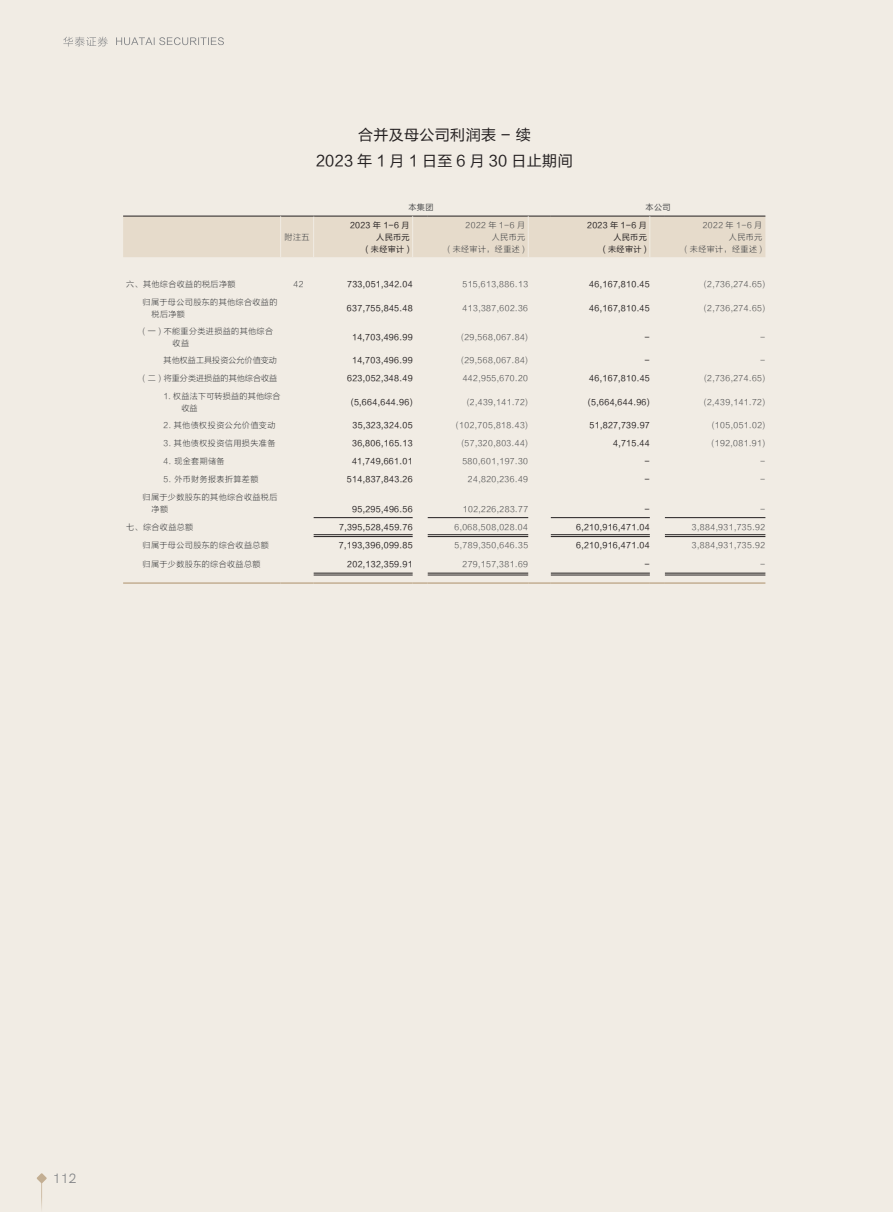
<style>
.page{position:relative;width:893px;height:1212px;background:#f1ece4}
.page>*{position:absolute;margin:0;border:0;box-sizing:border-box;transform-origin:0 0}
.t1{font:15px/25.5px "FZLTHJW GB1 0";letter-spacing:.025em;color:#231f20;text-align:center}
.t2{font:13.5px "HK Grotesk";color:#808285}
.t3{font:8.1px/12px "FZLTXHK";letter-spacing:.045em;color:#4b4c4d}
.t4{font:8.1px/12px "FZLTHJW GB1 0";letter-spacing:.045em;color:#231f20;text-align:right}
.t5{font:8.1px "FZLTXHK";letter-spacing:.005em;color:#4b4c4d}
.t6{font:8.1px/12px "FZLTXHK";letter-spacing:.02em;color:#4b4c4d}
.t7{font:8.1px "FZLTXHK";color:#4b4c4d}
.t8{font:8.1px "FZLTHJW GB1 0";letter-spacing:.045em;color:#4b4c4d}
</style>
<div class="page">
<svg style="left:63px;top:37px;width:45px;height:10px"></svg>
<svg style="left:116px;top:37px;width:108px;height:8px"></svg>
<svg style="left:37px;top:1173px;width:10px;height:10px"></svg>
<svg style="left:41px;top:1182px;width:1px;height:28px"></svg>
<div style="left:123px;top:216px;width:642px;height:41px;background:#e6dbcb"></div>
<hr style="left:551px;top:216px;width:99px;height:1px;background:#231f20">
<hr style="left:313px;top:216px;width:1px;height:41px;background:#f1ece4">
<hr style="left:412px;top:216px;width:1px;height:41px;background:#f1ece4">
<hr style="left:528px;top:216px;width:1px;height:41px;background:#f1ece4">
<hr style="left:649px;top:216px;width:1px;height:41px;background:#f1ece4">
<hr style="left:123px;top:216px;width:158px;height:1px;background:#231f20">
<hr style="left:281px;top:216px;width:33px;height:1px;background:#231f20">
<hr style="left:123px;top:582px;width:158px;height:2px;background:#c3ae92">
<hr style="left:281px;top:582px;width:33px;height:2px;background:#c3ae92">
<hr style="left:314px;top:582px;width:99px;height:2px;background:#c3ae92">
<svg style="left:413px;top:582px;width:15px;height:2px"></svg>
<hr style="left:428px;top:582px;width:100px;height:2px;background:#c3ae92">
<hr style="left:528px;top:582px;width:23px;height:2px;background:#c3ae92">
<hr style="left:551px;top:582px;width:99px;height:2px;background:#c3ae92">
<svg style="left:650px;top:582px;width:15px;height:2px"></svg>
<hr style="left:665px;top:582px;width:100px;height:2px;background:#c3ae92">
<hr style="left:280px;top:216px;width:1px;height:41px;background:#f1ece4">
<hr style="left:314px;top:534px;width:99px;height:1px;background:#231f20">
<hr style="left:314px;top:536px;width:99px;height:1px;background:#231f20">
<hr style="left:428px;top:534px;width:100px;height:1px;background:#231f20">
<hr style="left:428px;top:536px;width:100px;height:1px;background:#231f20">
<hr style="left:551px;top:534px;width:99px;height:1px;background:#231f20">
<hr style="left:551px;top:536px;width:99px;height:1px;background:#231f20">
<hr style="left:665px;top:534px;width:100px;height:1px;background:#231f20">
<hr style="left:665px;top:536px;width:100px;height:1px;background:#231f20">
<hr style="left:314px;top:517px;width:99px;height:1px;background:#231f20">
<hr style="left:428px;top:517px;width:100px;height:1px;background:#231f20">
<hr style="left:551px;top:517px;width:99px;height:1px;background:#231f20">
<hr style="left:665px;top:517px;width:100px;height:1px;background:#231f20">
<hr style="left:314px;top:573px;width:99px;height:1px;background:#231f20">
<hr style="left:314px;top:575px;width:99px;height:1px;background:#231f20">
<hr style="left:428px;top:573px;width:100px;height:1px;background:#231f20">
<hr style="left:428px;top:575px;width:100px;height:1px;background:#231f20">
<hr style="left:551px;top:573px;width:99px;height:1px;background:#231f20">
<hr style="left:551px;top:575px;width:99px;height:1px;background:#231f20">
<hr style="left:665px;top:573px;width:100px;height:1px;background:#231f20">
<hr style="left:665px;top:575px;width:100px;height:1px;background:#231f20">
<h1 class="t1" style="left:316px;top:123px;width:258px">合并及母公司利润表 - 续<br>2023年1月1日至6月30日止期间</h1>
<p class="t8" style="left:408px;top:203px;width:26px">本集团</p>
<p class="t8" style="left:646px;top:203px;width:26px">本公司</p>
<p class="t3" style="left:285px;top:231px;width:26px">附注五</p>
<p class="t4" style="left:350px;top:219px;width:61px">2023 年 1-6 月人民币元<br>( 未经审计 )</p>
<p class="t3" style="left:447px;top:219px;width:79px;text-align:right">2022 年 1-6 月<br>人民币元<br>( 未经审计，经重述 )</p>
<p class="t4" style="left:587px;top:219px;width:61px">2023 年 1-6 月人民币元<br>( 未经审计 )</p>
<p class="t3" style="left:685px;top:219px;width:79px;text-align:right">2022 年 1-6 月<br>人民币元<br>( 未经审计，经重述 )</p>
<p class="t3" style="left:126px;top:278px;width:111px">六、其他综合收益的税后净额</p>
<p class="t3" style="left:294px;top:278px;width:12px">42</p>
<p class="t4" style="left:347px;top:278px;width:67px">733,051,342.04</p>
<p class="t3" style="left:462px;top:278px;width:67px">515,613,886.13</p>
<p class="t4" style="left:589px;top:278px;width:62px">46,167,810.45</p>
<p class="t3" style="left:704px;top:278px;width:63px">(2,736,274.65)</p>
<p class="t3" style="left:152px;top:296px;width:127px;text-indent:-9px">归属于母公司股东的其他综合收益的税后净额</p>
<p class="t4" style="left:347px;top:302px;width:67px">637,755,845.48</p>
<p class="t3" style="left:463px;top:302px;width:67px">413,387,602.36</p>
<p class="t4" style="left:589px;top:302px;width:62px">46,167,810.45</p>
<p class="t3" style="left:704px;top:302px;width:63px">(2,736,274.65)</p>
<p class="t3" style="left:173px;top:325px;width:102px;text-indent:-30px">( 一 ) 不能重分类进损益的其他综合收益</p>
<p class="t4" style="left:352px;top:331px;width:62px">14,703,496.99</p>
<p class="t3" style="left:461px;top:331px;width:68px">(29,568,067.84)</p>
<p class="t4" style="left:645px;top:331px;width:7px">-</p>
<p class="t3" style="left:760px;top:331px;width:7px">-</p>
<p class="t7" style="left:164px;top:356px;width:115px">其他权益工具投资公允价值变动</p>
<p class="t4" style="left:352px;top:355px;width:62px">14,703,496.99</p>
<p class="t3" style="left:461px;top:355px;width:68px">(29,568,067.84)</p>
<p class="t4" style="left:645px;top:355px;width:7px">-</p>
<p class="t3" style="left:760px;top:355px;width:7px">-</p>
<p class="t5" style="left:143px;top:374px;width:136px">( 二 ) 将重分类进损益的其他综合收益</p>
<p class="t4" style="left:347px;top:373px;width:67px">623,052,348.49</p>
<p class="t3" style="left:463px;top:373px;width:67px">442,955,670.20</p>
<p class="t4" style="left:589px;top:373px;width:62px">46,167,810.45</p>
<p class="t3" style="left:704px;top:373px;width:63px">(2,736,274.65)</p>
<p class="t6" style="left:182px;top:390px;width:101px;text-indent:-18px">1. 权益法下可转损益的其他综合收益</p>
<p class="t4" style="left:351px;top:396px;width:63px">(5,664,644.96)</p>
<p class="t3" style="left:467px;top:396px;width:63px">(2,439,141.72)</p>
<p class="t4" style="left:588px;top:396px;width:63px">(5,664,644.96)</p>
<p class="t3" style="left:704px;top:396px;width:63px">(2,439,141.72)</p>
<p class="t3" style="left:164px;top:420px;width:113px">2. 其他债权投资公允价值变动</p>
<p class="t4" style="left:353px;top:420px;width:62px">35,323,324.05</p>
<p class="t3" style="left:456px;top:420px;width:74px">(102,705,818.43)</p>
<p class="t4" style="left:590px;top:420px;width:62px">51,827,739.97</p>
<p class="t3" style="left:712px;top:420px;width:55px">(105,051.02)</p>
<p class="t3" style="left:164px;top:438px;width:113px">3. 其他债权投资信用损失准备</p>
<p class="t4" style="left:352px;top:438px;width:62px">36,806,165.13</p>
<p class="t3" style="left:461px;top:438px;width:68px">(57,320,803.44)</p>
<p class="t4" style="left:613px;top:438px;width:38px">4,715.44</p>
<p class="t3" style="left:711px;top:438px;width:55px">(192,081.91)</p>
<p class="t3" style="left:164px;top:456px;width:63px">4. 现金套期储备</p>
<p class="t4" style="left:352px;top:456px;width:62px">41,749,661.01</p>
<p class="t3" style="left:462px;top:456px;width:67px">580,601,197.30</p>
<p class="t4" style="left:645px;top:456px;width:7px">-</p>
<p class="t3" style="left:760px;top:456px;width:7px">-</p>
<p class="t3" style="left:164px;top:474px;width:96px">5. 外币财务报表折算差额</p>
<p class="t4" style="left:347px;top:474px;width:67px">514,837,843.26</p>
<p class="t3" style="left:468px;top:474px;width:62px">24,820,236.49</p>
<p class="t4" style="left:644px;top:474px;width:7px">-</p>
<p class="t3" style="left:760px;top:474px;width:7px">-</p>
<p class="t3" style="left:152px;top:491px;width:127px;text-indent:-9px">归属于少数股东的其他综合收益税后净额</p>
<p class="t4" style="left:352px;top:503px;width:62px">95,295,496.56</p>
<p class="t3" style="left:463px;top:503px;width:67px">102,226,283.77</p>
<p class="t4" style="left:645px;top:503px;width:7px">-</p>
<p class="t3" style="left:760px;top:503px;width:7px">-</p>
<p class="t3" style="left:126px;top:521px;width:69px">七、综合收益总额</p>
<p class="t4" style="left:339px;top:521px;width:75px">7,395,528,459.76</p>
<p class="t3" style="left:454px;top:521px;width:75px">6,068,508,028.04</p>
<p class="t4" style="left:576px;top:521px;width:75px">6,210,916,471.04</p>
<p class="t3" style="left:692px;top:521px;width:75px">3,884,931,735.92</p>
<p class="t3" style="left:143px;top:539px;width:128px">归属于母公司股东的综合收益总额</p>
<p class="t4" style="left:339px;top:539px;width:75px">7,193,396,099.85</p>
<p class="t3" style="left:455px;top:539px;width:75px">5,789,350,646.35</p>
<p class="t4" style="left:576px;top:539px;width:75px">6,210,916,471.04</p>
<p class="t3" style="left:692px;top:539px;width:75px">3,884,931,735.92</p>
<p class="t3" style="left:143px;top:559px;width:119px">归属于少数股东的综合收益总额</p>
<p class="t4" style="left:347px;top:559px;width:67px">202,132,359.91</p>
<p class="t3" style="left:463px;top:559px;width:67px">279,157,381.69</p>
<p class="t4" style="left:645px;top:559px;width:7px">-</p>
<p class="t3" style="left:760px;top:559px;width:7px">-</p>
<h2 class="t2" style="left:53px;top:1168px;width:25px">112</h2>
</div>
